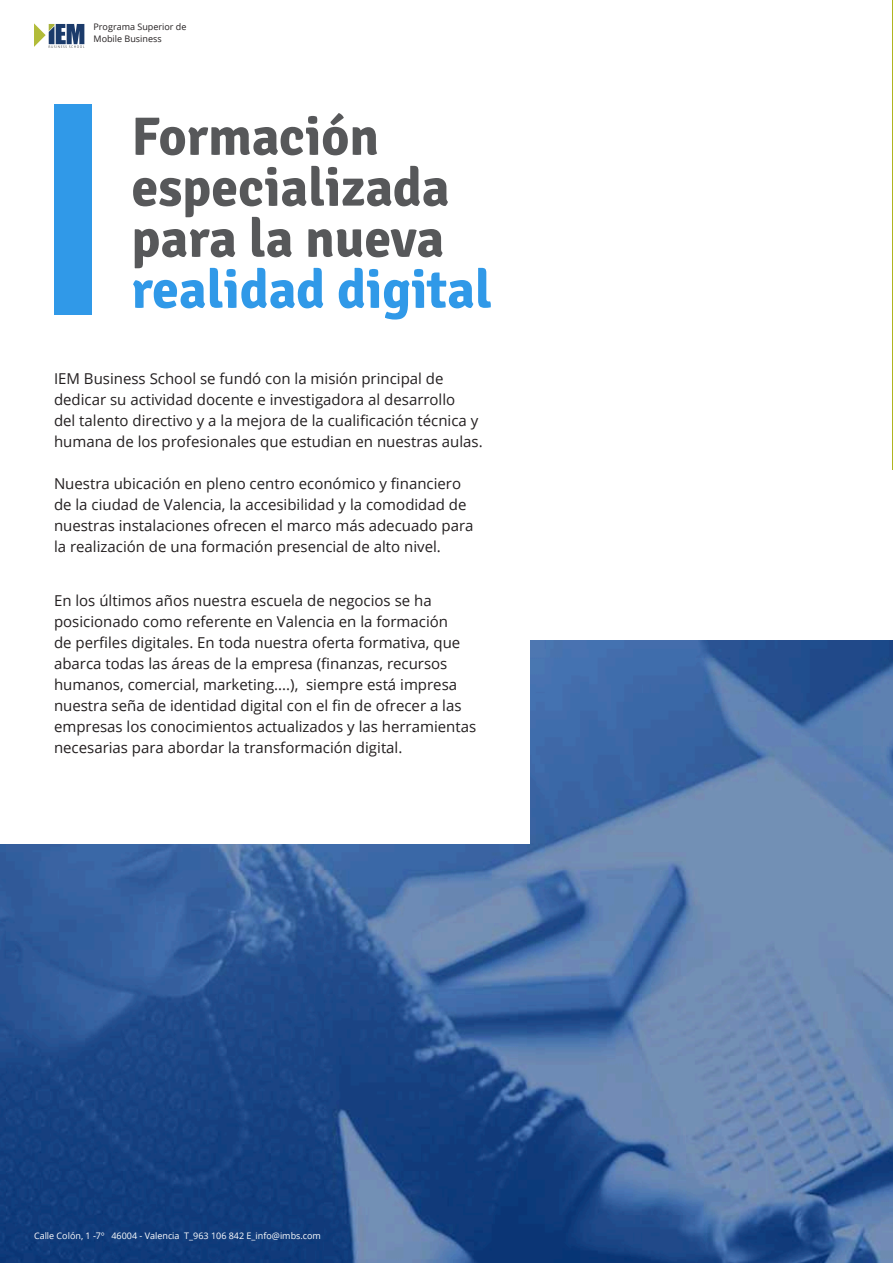
<style>
.page{position:relative;width:893px;height:1263px;background:#fff}
.page>*{position:absolute;margin:0;border:0;box-sizing:border-box;transform-origin:0 0}
.t1{font:700 54px/51px "Signika";color:#57585a}
.t2{font:700 54px "Signika";color:#3099e8}
.t3{font:15px/21px "Open Sans";color:#231f20}
.t4{font:9px "Open Sans";color:#fff}
.t5{font:9px/12px "Open Sans";color:#231f20}
</style>
<div class="page">
<img style="left:0;top:641px;width:893px;height:622px">
<div style="left:0;top:80px;width:530px;height:764px;background:#fff"></div>
<div style="left:54px;top:104px;width:37px;height:211px;background:#3099e8"></div>
<svg style="left:34px;top:23px;width:50px;height:25px"></svg>
<p class="t5" style="left:94px;top:21px;width:94px">Programa Superior de<br>Mobile Business</p>
<h1 class="t1" style="left:131px;top:112px;width:320px">Formación especializada para la nueva</h1>
<h1 class="t2" style="left:131px;top:257px;width:362px">realidad digital</h1>
<p class="t3" style="left:54px;top:367px;width:430px">IEM Business School se fundó con la misión principal de dedicar su actividad docente e investigadora al desarrollo<br>del talento directivo y a la mejora de la cualificación técnica y humana de los profesionales que estudian en nuestras aulas.</p>
<p class="t3" style="left:54px;top:472px;width:421px">Nuestra ubicación en pleno centro económico y financiero de la ciudad de Valencia, la accesibilidad y la comodidad de nuestras instalaciones ofrecen el marco más adecuado para la realización de una formación presencial de alto nivel.</p>
<p class="t3" style="left:54px;top:589px;width:424px">En los últimos años nuestra escuela de negocios se ha posicionado como referente en Valencia en la formación<br>de perfiles digitales. En toda nuestra oferta formativa, que abarca todas las áreas de la empresa (finanzas, recursos humanos, comercial, marketing....), siempre está impresa nuestra seña de identidad digital con el fin de ofrecer a las empresas los conocimientos actualizados y las herramientas necesarias para abordar la transformación digital.</p>
<p class="t4" style="left:34px;top:1229px;width:288px">Calle Colón, 1 -7º 46004 - Valencia T_963 106 842 E_info@imbs.com</p>
</div>
